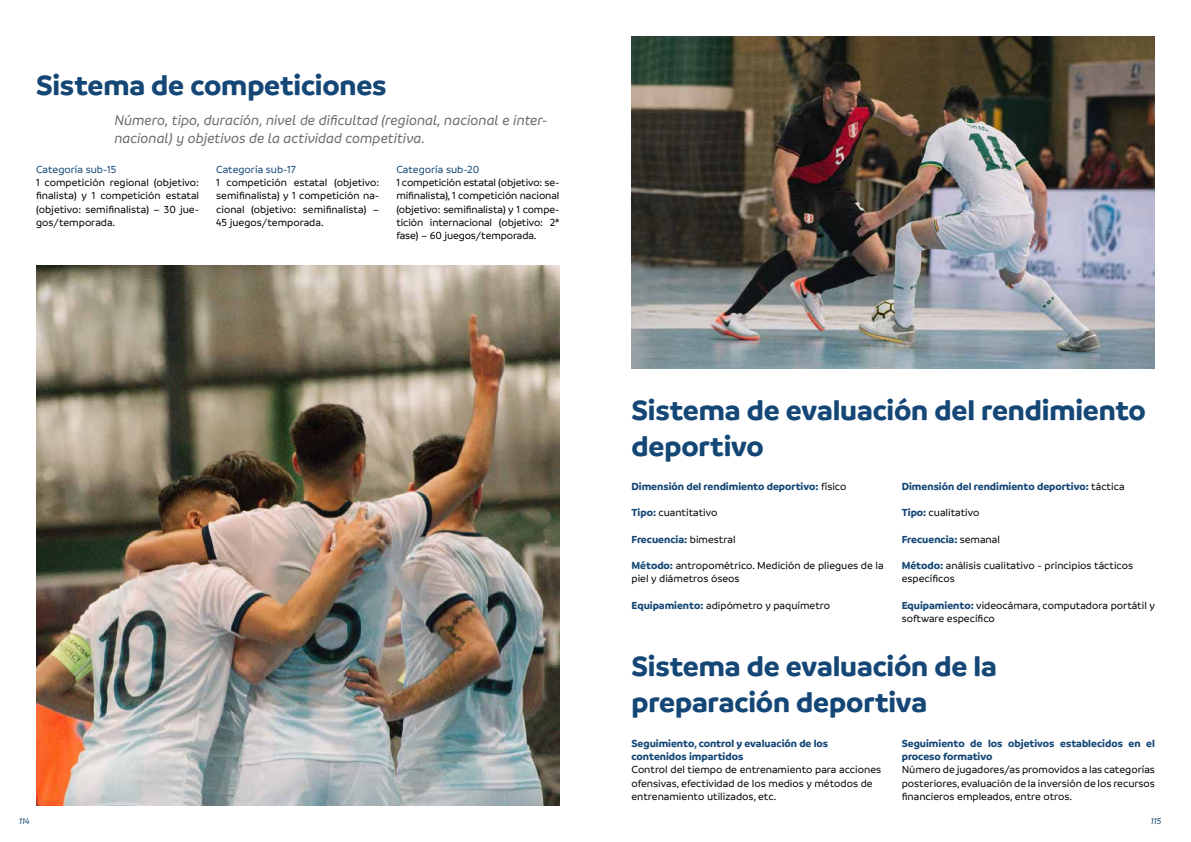
<style>
.page{position:relative;width:1191px;height:842px;background:#fff}
.page>*{position:absolute;margin:0;border:0;box-sizing:border-box;transform-origin:0 0}
.t1{font:700 30px/36px "Branding";letter-spacing:-.005em;color:#144676}
.t2{font:italic 500 15px/18px "Branding";letter-spacing:-.005em;color:#706f6f}
.t3{font:500 11px/13.2px "Branding";color:#000;text-align:justify}
.t4{font:700 11px/13.2px "Branding";color:#144676}
.t5{font:500 11px "Branding";color:#144676}
.t6{font:italic 500 9px "Branding";color:#144676}
.s1{font-weight:500;color:#000}
.s2{font-weight:700;color:#144676}
</style>
<div class="page">
<img style="left:36px;top:266px;width:523px;height:540px">
<img style="left:631px;top:36px;width:524px;height:333px">
<h1 class="t1" style="left:36px;top:67px;width:352px">Sistema de competiciones</h1>
<h2 class="t2" style="left:114px;top:111px;width:435px">Número, tipo, duración, nivel de dificultad (regional, nacional e inter&shy;nacional) y objetivos de la actividad competitiva.</h2>
<p class="t5" style="left:216px;top:164px;width:81px">Categoría sub-17</p>
<p class="t3" style="left:216px;top:176px;width:165px">1 competición estatal (objetivo: semifinalista) y 1 competición na&shy;cional (objetivo: semifinalista) – 45 juegos/temporada.</p>
<p class="t5" style="left:36px;top:164px;width:82px">Categoría sub-15</p>
<p class="t3" style="left:36px;top:176px;width:165px">1 competición regional (objetivo: finalista) y 1 competición estatal (objetivo: semifinalista) – 30 jue&shy;gos/temporada.</p>
<p class="t5" style="left:396px;top:164px;width:85px">Categoría sub-20</p>
<p class="t3" style="left:396px;top:176px;width:165px">1 competición estatal (objetivo: se&shy;mifinalista), 1 competición nacional (objetivo: semifinalista) y 1 compe&shy;tición internacional (objetivo: 2ª fase) – 60 juegos/temporada.</p>
<h1 class="t1" style="left:631px;top:392px;width:516px">Sistema de evaluación del rendimiento deportivo</h1>
<p class="t4" style="left:631px;top:480px;width:216px">Dimensión del rendimiento deportivo: <span class="s1">físico</span></p>
<p class="t3" style="left:631px;top:506px;width:87px"><span class="s2">Tipo:</span> cuantitativo</p>
<p class="t4" style="left:631px;top:532px;width:106px">Frecuencia: <span class="s1">bimestral</span></p>
<p class="t3" style="left:631px;top:559px;width:254px"><span class="s2">Método:</span> antropométrico. Medición de pliegues de la piel y diámetros óseos</p>
<p class="t3" style="left:631px;top:598px;width:200px"><span class="s2">Equipamiento:</span> adipómetro y paquímetro</p>
<p class="t4" style="left:901px;top:480px;width:224px">Dimensión del rendimiento deportivo: <span class="s1">táctica</span></p>
<p class="t3" style="left:901px;top:506px;width:79px"><span class="s2">Tipo:</span> cualitativo</p>
<p class="t4" style="left:901px;top:532px;width:100px">Frecuencia: <span class="s1">semanal</span></p>
<p class="t3" style="left:901px;top:559px;width:233px"><span class="s2">Método:</span> análisis cualitativo - principios tácticos específicos</p>
<p class="t3" style="left:901px;top:598px;width:255px"><span class="s2">Equipamiento:</span> videocámara, computadora portátil y software específico</p>
<h1 class="t1" style="left:631px;top:648px;width:367px">Sistema de evaluación de la preparación deportiva</h1>
<p class="t4" style="left:901px;top:737px;width:255px">Seguimiento de los objetivos establecidos en el proceso formativo</p>
<p class="t3" style="left:901px;top:763px;width:255px">Número de jugadores/as promovidos a las categorías posteriores, evaluación de la inversión de los recursos financieros empleados, entre otros.</p>
<p class="t4" style="left:631px;top:737px;width:198px">Seguimiento, control y evaluación de los contenidos impartidos</p>
<p class="t3" style="left:631px;top:763px;width:251px;text-align:left">Control del tiempo de entrenamiento para acciones ofensivas, efectividad de los medios y métodos de entrenamiento utilizados, etc.</p>
<p class="t6" style="left:19px;top:816px;width:12px">114</p>
<p class="t6" style="left:1150px;top:816px;width:12px">115</p>
</div>
